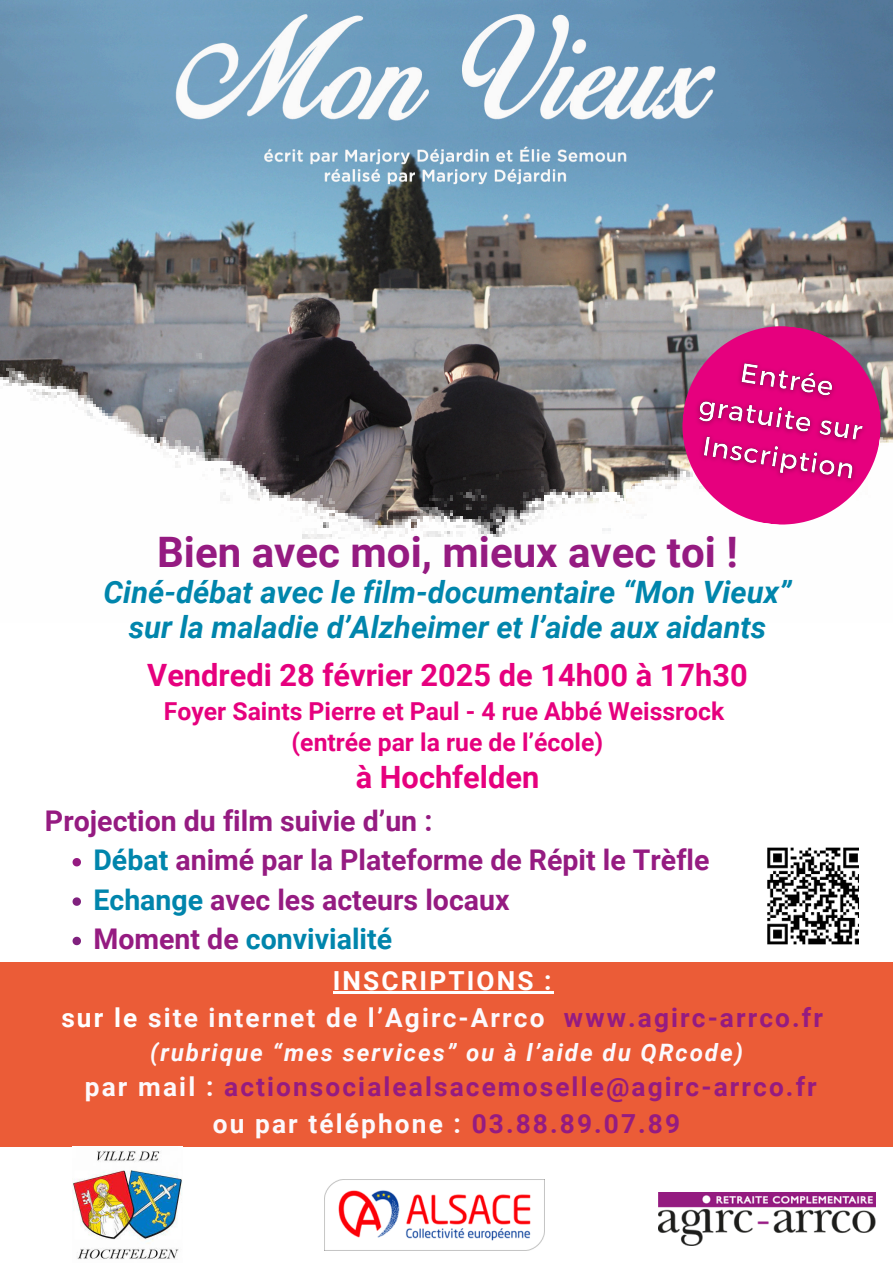
<style>
.page{position:relative;width:893px;height:1263px;background:#fff}
.page>*{position:absolute;margin:0;border:0;box-sizing:border-box;transform-origin:0 0}
.t1{font:700 42px "Roboto";color:#951b81}
.t2{font:italic 700 30.75px/35.4px "Roboto";color:#0085ac;text-align:center}
.t3{font:700 30.75px "Roboto";color:#e6007e}
.t4{font:700 28.5px "Roboto";color:#951b81}
.t5{font:700 28.5px "Roboto";color:#0085ac}
.t6{font:700 26.25px/36.6px "Roboto";letter-spacing:.08em;color:#951b81;text-align:center}
.t7{font:700 26.25px "Roboto";letter-spacing:.08em;color:#fcf9fc}
.t8{font:700 26.25px "Roboto";letter-spacing:.08em;color:#fff}
.t9{font:700 24.75px/31.5px "Roboto";color:#e6007e;text-align:center}
.t10{font:italic 700 24px "Roboto";letter-spacing:.08em;color:#fcf9fc}
.s1{color:#0085ac}
.s2{color:#951b81}
.s3{color:#fff}
.s4{color:#fcf9fc}
</style>
<div class="page">
<img style="left:0;top:0;width:893px;height:263px">
<img style="left:0;top:263px;width:893px;height:276px">
<svg style="left:682px;top:326px;width:199px;height:199px"></svg>
<img style="left:658px;top:1193px;width:217px;height:53px">
<img style="left:324px;top:1179px;width:221px;height:72px">
<div style="left:0;top:963px;width:893px;height:184px;background:#eb5c37"></div>
<img style="left:73px;top:1146px;width:109px;height:114px">
<img style="left:767px;top:848px;width:91px;height:96px">
<img style="left:681px;top:346px;width:199px;height:149px">
<hr style="left:333px;top:992px;width:221px;height:2px;background:#fff">
<svg style="left:73px;top:858px;width:8px;height:8px"></svg>
<svg style="left:73px;top:897px;width:8px;height:9px"></svg>
<svg style="left:73px;top:937px;width:8px;height:8px"></svg>
<p class="t1" style="left:157px;top:528px;width:582px">Bien avec moi, mieux avec toi !</p>
<p class="t2" style="left:104px;top:575px;width:689px">Ciné-débat avec le film-documentaire “Mon Vieux” sur la maladie d’Alzheimer et l’aide aux aidants</p>
<p class="t3" style="left:147px;top:657px;width:602px">Vendredi 28 février 2025 de 14h00 à 17h30</p>
<p class="t9" style="left:164px;top:695px;width:562px">Foyer Saints Pierre et Paul - 4 rue Abbé Weissrock (entrée par la rue de l’école)</p>
<p class="t3" style="left:356px;top:759px;width:185px">à Hochfelden</p>
<p class="t4" style="left:45px;top:804px;width:389px">Projection du film suivie d’un :</p>
<p class="t4" style="left:93px;top:844px;width:617px"><span class="s1">Débat</span> animé par la Plateforme de Répit le Trèfle</p>
<p class="t4" style="left:93px;top:883px;width:418px"><span class="s1">Echange</span> avec les acteurs locaux</p>
<p class="t5" style="left:93px;top:923px;width:300px"><span class="s2">Moment de</span> convivialité</p>
<p class="t8" style="left:333px;top:965px;width:220px">INSCRIPTIONS :</p>
<h1 class="t7" style="left:61px;top:1002px;width:763px"><span class="s3">sur le</span> site internet de l’Agirc-Arrco <span class="s2">www.agirc-arrco.fr</span></h1>
<h3 class="t10" style="left:150px;top:1038px;width:594px">(rubrique “mes services” ou à l’aide du QRcode)</h3>
<h1 class="t6" style="left:85px;top:1069px;width:733px"><span class="s4">par mail :</span> actionsocialealsacemoselle@agirc-arrco.fr <span class="s4">ou par téléphone :</span> 03.88.89.07.89</h1>
</div>
